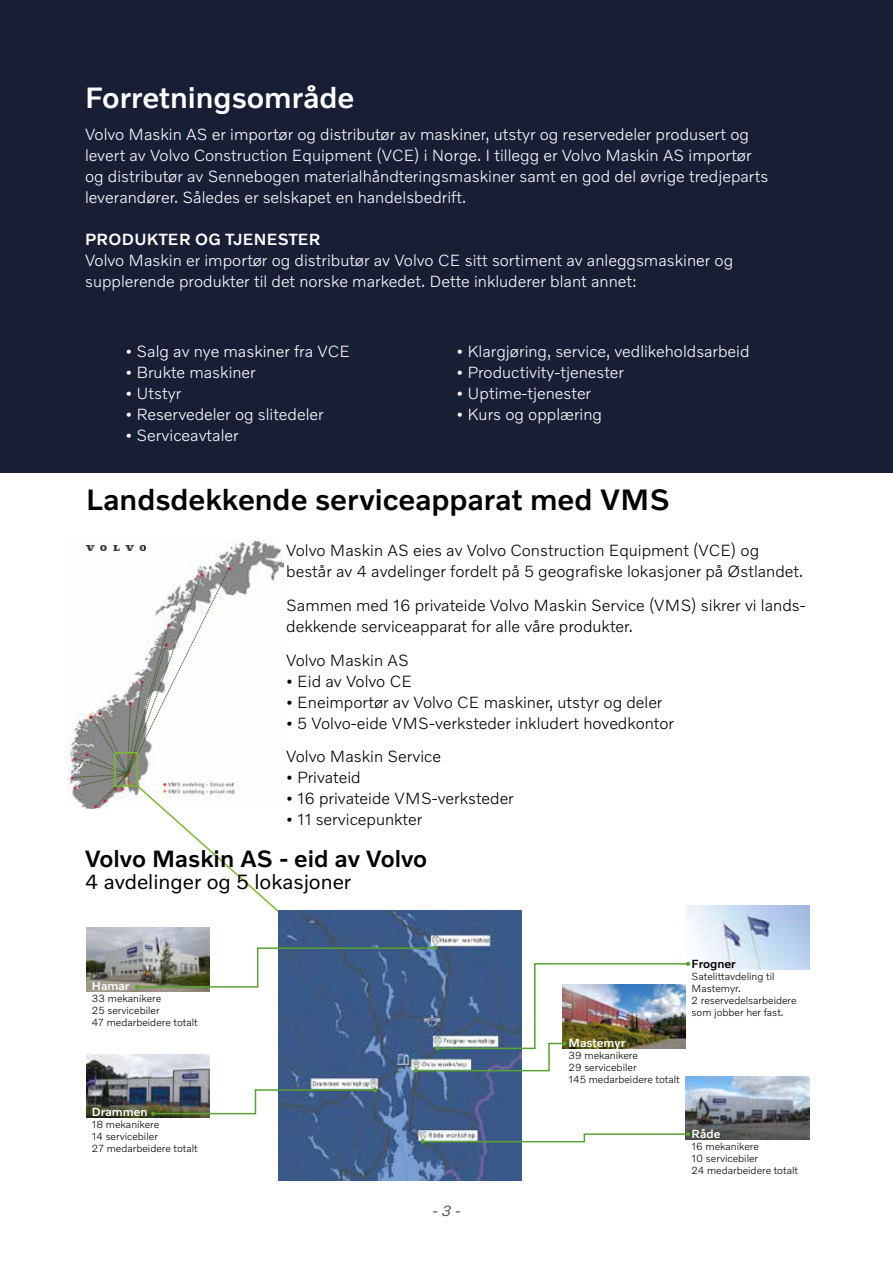
<style>
.page{position:relative;width:893px;height:1263px;background:#fff}
.page>*{position:absolute;margin:0;border:0;box-sizing:border-box;transform-origin:0 0}
.t1{font:500 30px "Volvo Novum";color:#000}
.t2{font:500 30px "Volvo Novum";color:#fff}
.t3{font:500 24px "Volvo Novum";color:#000}
.t4{font:21px "Volvo Novum";color:#000}
.t5{font:300 16.5px/21px "Volvo Novum";color:#fff}
.t6{font:300 16.5px/21px "Volvo Novum";color:#000}
.t7{font:500 16.5px "Volvo Novum";letter-spacing:.02em;color:#fff}
.t8{font:italic 300 15px "Volvo Novum";color:#3b4448}
.t9{font:500 12px "Volvo Novum";color:#fff}
.t10{font:500 12px "Volvo Novum";color:#000}
.t11{font:300 10.5px/12px "Volvo Novum";color:#000}
</style>
<div class="page">
<img style="left:68px;top:540px;width:215px;height:252px">
<img style="left:86px;top:546px;width:59px;height:4px">
<svg style="left:72px;top:568px;width:212px;height:348px"></svg>
<div style="left:0;top:0;width:893px;height:472px;background:#181f35"></div>
<img style="left:279px;top:911px;width:242px;height:269px">
<img style="left:86px;top:928px;width:123px;height:63px">
<img style="left:86px;top:1054px;width:123px;height:64px">
<img style="left:686px;top:906px;width:123px;height:63px">
<img style="left:686px;top:1076px;width:123px;height:64px">
<img style="left:563px;top:985px;width:123px;height:63px">
<hr style="left:258px;top:947px;width:177px;height:2px;background:#58a332">
<hr style="left:137px;top:986px;width:121px;height:2px;background:#58a332">
<hr style="left:255px;top:1089px;width:120px;height:2px;background:#58a332">
<hr style="left:437px;top:1048px;width:99px;height:1px;background:#58a332">
<hr style="left:415px;top:1070px;width:135px;height:1px;background:#58a332">
<hr style="left:423px;top:1141px;width:162px;height:1px;background:#58a332">
<hr style="left:153px;top:1113px;width:102px;height:1px;background:#58a332">
<hr style="left:257px;top:947px;width:1px;height:40px;background:#58a332">
<svg style="left:255px;top:1089px;width:1px;height:25px"></svg>
<hr style="left:548px;top:1043px;width:2px;height:28px;background:#58a332">
<hr style="left:534px;top:964px;width:2px;height:84px;background:#58a332">
<svg style="left:151px;top:1111px;width:4px;height:5px"></svg>
<svg style="left:373px;top:1088px;width:4px;height:4px"></svg>
<svg style="left:135px;top:985px;width:4px;height:4px"></svg>
<svg style="left:433px;top:946px;width:4px;height:4px"></svg>
<svg style="left:435px;top:1046px;width:4px;height:4px"></svg>
<svg style="left:414px;top:1068px;width:4px;height:5px"></svg>
<svg style="left:421px;top:1139px;width:4px;height:5px"></svg>
<svg style="left:686px;top:1132px;width:4px;height:4px"></svg>
<svg style="left:686px;top:962px;width:4px;height:4px"></svg>
<hr style="left:584px;top:1133px;width:104px;height:2px;background:#58a332">
<hr style="left:534px;top:963px;width:154px;height:1px;background:#58a332">
<svg style="left:548px;top:1041px;width:19px;height:4px"></svg>
<div style="left:114px;top:752px;width:24px;height:35px;border:2px solid #7ab929"></div>
<h1 class="t2" style="left:85px;top:79px;width:271px">Forretningsområde</h1>
<p class="t5" style="left:85px;top:124px;width:685px">Volvo Maskin AS er importør og distributør av maskiner, utstyr og reservedeler produsert og levert av Volvo Construction Equipment (VCE) i Norge. I tillegg er Volvo Maskin AS importør og distributør av Sennebogen materialhåndteringsmaskiner samt en god del øvrige tredjeparts leverandører. Således er selskapet en handelsbedrift.</p>
<p class="t7" style="left:85px;top:229px;width:237px">PRODUKTER OG TJENESTER</p>
<p class="t5" style="left:85px;top:250px;width:650px">Volvo Maskin er importør og distributør av Volvo CE sitt sortiment av anleggsmaskiner og supplerende produkter til det norske markedet. Dette inkluderer blant annet:</p>
<p class="t5" style="left:125px;top:341px;width:226px">• Salg av nye maskiner fra VCE</p>
<p class="t5" style="left:125px;top:362px;width:132px">• Brukte maskiner</p>
<p class="t5" style="left:125px;top:383px;width:57px">• Utstyr</p>
<p class="t5" style="left:125px;top:404px;width:200px">• Reservedeler og slitedeler</p>
<p class="t5" style="left:125px;top:425px;width:115px">• Serviceavtaler</p>
<p class="t5" style="left:457px;top:341px;width:295px">• Klargjøring, service, vedlikeholdsarbeid</p>
<p class="t5" style="left:457px;top:362px;width:169px">• Productivity-tjenester</p>
<p class="t5" style="left:457px;top:383px;width:136px">• Uptime-tjenester</p>
<p class="t5" style="left:457px;top:404px;width:147px">• Kurs og opplæring</p>
<h1 class="t1" style="left:86px;top:481px;width:585px">Landsdekkende serviceapparat med VMS</h1>
<p class="t6" style="left:286px;top:539px;width:518px">Volvo Maskin AS eies av Volvo Construction Equipment (VCE) og består av 4 avdelinger fordelt på 5 geografiske lokasjoner på Østlandet.</p>
<p class="t6" style="left:286px;top:594px;width:521px">Sammen med 16 privateide Volvo Maskin Service (VMS) sikrer vi lands&shy;dekkende serviceapparat for alle våre produkter.</p>
<p class="t6" style="left:286px;top:649px;width:124px">Volvo Maskin AS</p>
<p class="t6" style="left:286px;top:670px;width:127px">• Eid av Volvo CE</p>
<p class="t6" style="left:286px;top:691px;width:378px">• Eneimportør av Volvo CE maskiner, utstyr og deler</p>
<p class="t6" style="left:286px;top:705px;width:389px;line-height:33.8px">• 5 Volvo-eide VMS-verksteder inkludert hovedkontor<br>Volvo Maskin Service</p>
<p class="t6" style="left:286px;top:766px;width:76px">• Privateid</p>
<p class="t6" style="left:286px;top:787px;width:229px">• 16 privateide VMS-verksteder</p>
<p class="t6" style="left:286px;top:808px;width:138px">• 11 servicepunkter</p>
<h2 class="t3" style="left:85px;top:843px;width:344px">Volvo Maskin AS - eid av Volvo</h2>
<p class="t4" style="left:85px;top:869px;width:268px">4 avdelinger og 5 lokasjoner</p>
<p class="t9" style="left:92px;top:978px;width:39px">Hamar</p>
<p class="t11" style="left:92px;top:992px;width:107px">33 mekanikere<br>25 servicebiler<br>47 medarbeidere totalt</p>
<p class="t9" style="left:92px;top:1104px;width:57px">Drammen</p>
<p class="t11" style="left:92px;top:1118px;width:108px">18 mekanikere<br>14 servicebiler<br>27 medarbeidere totalt</p>
<p class="t8" style="left:432px;top:1201px;width:30px">- 3 -</p>
<p class="t9" style="left:568px;top:1035px;width:58px">Mastemyr</p>
<p class="t11" style="left:568px;top:1049px;width:113px">39 mekanikere<br>29 servicebiler<br>145 medarbeidere totalt</p>
<p class="t10" style="left:692px;top:956px;width:46px">Frogner</p>
<p class="t11" style="left:692px;top:970px;width:106px">Satelittavdeling til<br>Mastemyr.<br>2 reservedelsarbeidere som jobber her fast.</p>
<p class="t9" style="left:692px;top:1126px;width:30px">Råde</p>
<p class="t11" style="left:692px;top:1140px;width:108px">16 mekanikere<br>10 servicebiler<br>24 medarbeidere totalt</p>
</div>
